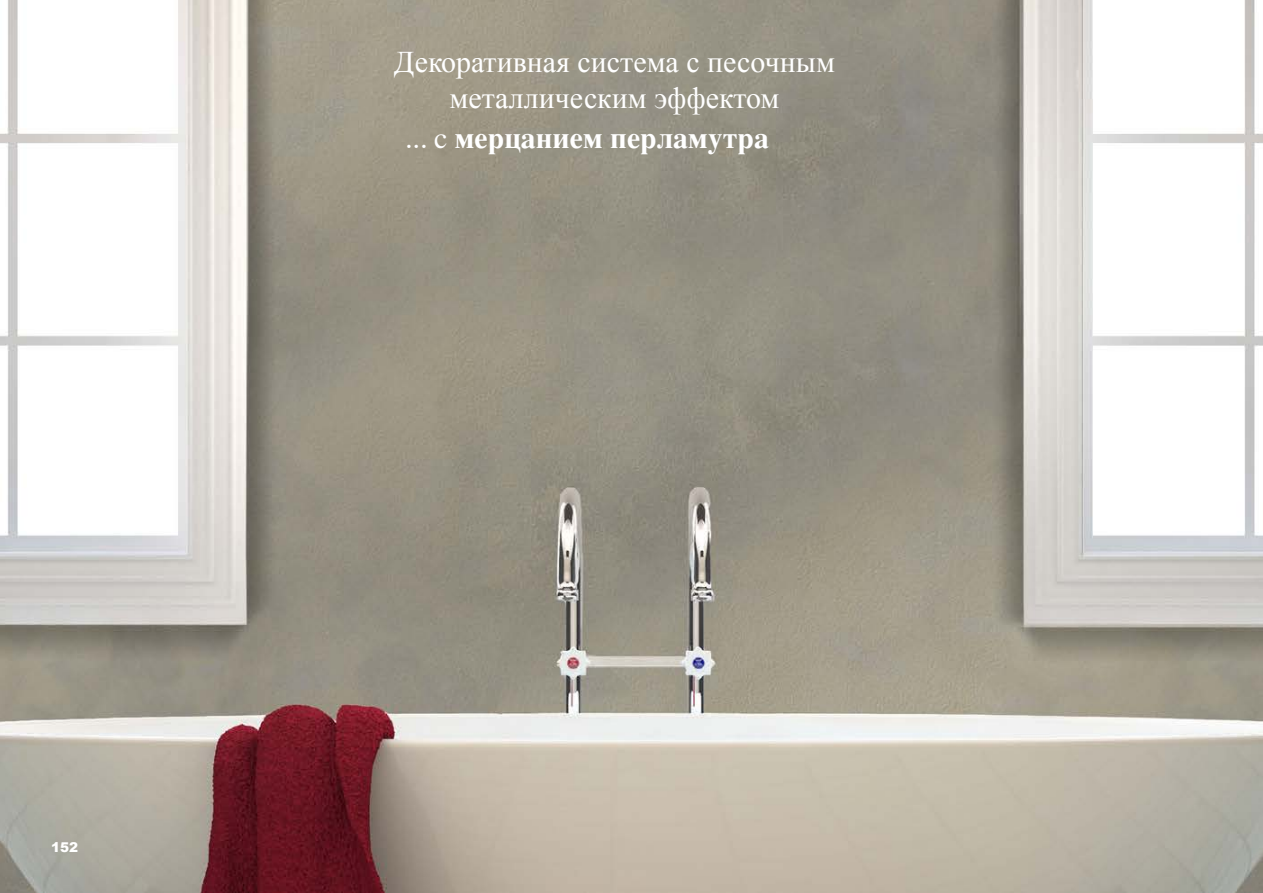
<style>
.page{position:relative;width:1263px;height:893px;background:#fff}
.page>*{position:absolute;margin:0;border:0;box-sizing:border-box;transform-origin:0 0}
.t1{font:30px/36px "Times New Roman";color:#fff;text-align:center}
.t2{font:700 30px "Times";color:#fff}
.t3{font:900 13.5px "Arial";color:#fff}
.s1{font-weight:400}
</style>
<div class="page">
<img style="left:0;top:0;width:1263px;height:893px">
<p class="t3" style="left:51px;top:837px;width:29px">152</p>
<p class="t1" style="left:394px;top:43px;width:443px">Декоративная система с песочным металлическим эффектом</p>
<p class="t2" style="left:404px;top:109px;width:367px"><span class="s1">... с</span> мерцанием перламутра</p>
</div>
